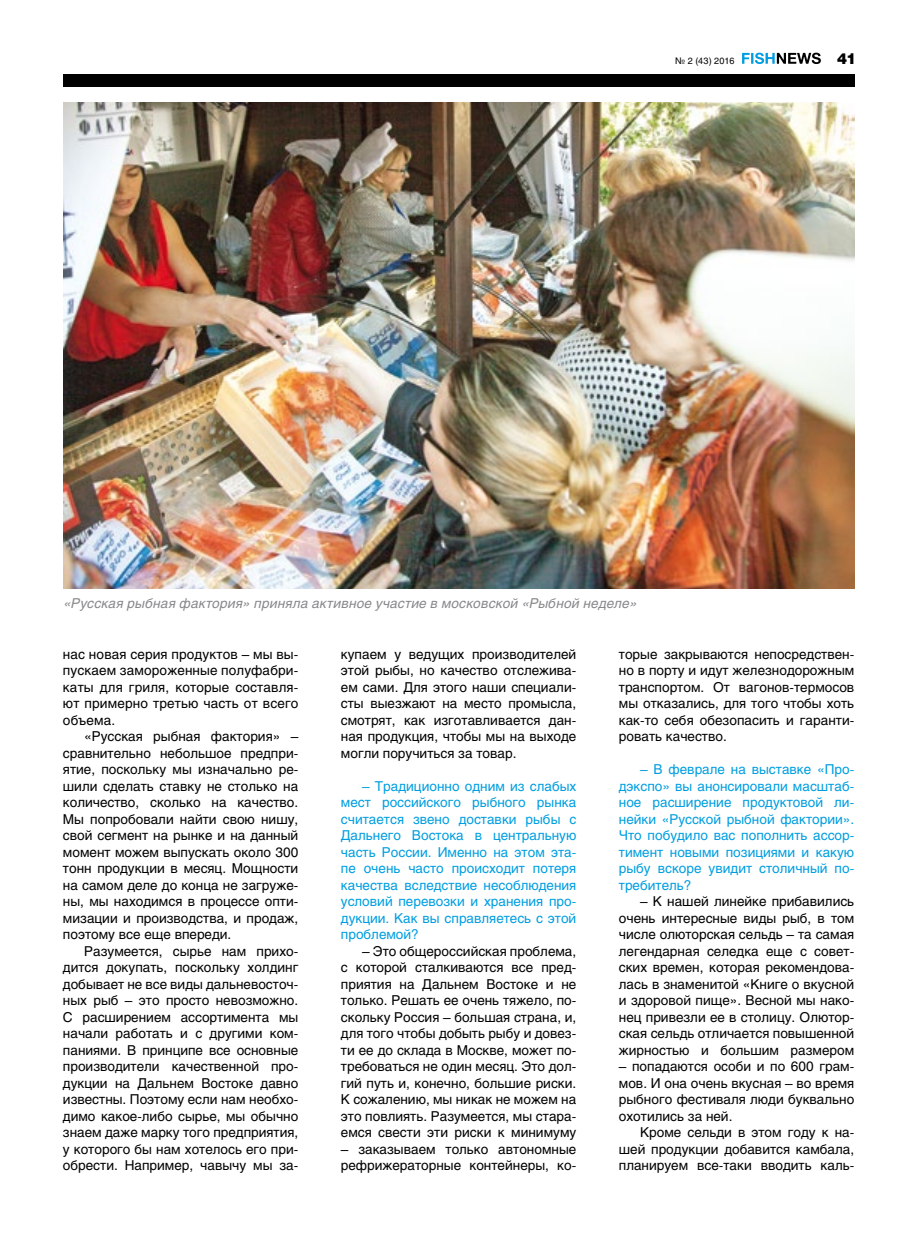
<style>
.page{position:relative;width:919px;height:1251px;background:#fff}
.page>*{position:absolute;margin:0;border:0;box-sizing:border-box;transform-origin:0 0}
.t1{font:15px "Helios Black C";color:#000}
.t2{font:13.5px/16.5px "Helios C";color:#000;text-align:justify}
.t3{font:13.5px/16.5px "Helios C";color:#009ee0;text-align:justify}
.t4{font:italic 13.5px "Helios";letter-spacing:.015em;color:#87888a}
.t5{font:9px "Helios C";letter-spacing:.01em;color:#000}
</style>
<div class="page">
<div style="left:63px;top:74px;width:791px;height:13px;background:#000"></div>
<svg style="left:742px;top:53px;width:78px;height:11px"></svg>
<img style="left:64px;top:102px;width:790px;height:486px">
<p class="t5" style="left:675px;top:55px;width:61px">№ 2 (43) 2016</p>
<p class="t1" style="left:837px;top:49px;width:21px">41</p>
<p class="t4" style="left:64px;top:595px;width:575px">«Русская рыбная фактория» приняла активное участие в московской «Рыбной неделе»</p>
<p class="t2" style="left:63px;top:645px;width:237px">нас новая серия продуктов – мы вы&shy;пускаем замороженные полуфабри&shy;каты для гриля, которые составля&shy;ют примерно третью часть от всего объема.</p>
<p class="t2" style="left:63px;top:728px;width:237px;text-indent:21px">«Русская рыбная фактория» – сравнительно небольшое предпри&shy;ятие, поскольку мы изначально ре&shy;шили сделать ставку не столько на количество, сколько на качество.<br>Мы попробовали найти свою нишу, свой сегмент на рынке и на данный момент можем выпускать около 300 тонн продукции в месяц. Мощности на самом деле до конца не загруже&shy;ны, мы находимся в процессе опти&shy;мизации и производства, и продаж, поэтому все еще впереди.</p>
<p class="t2" style="left:63px;top:942px;width:237px;text-indent:21px">Разумеется, сырье нам прихо&shy;дится докупать, поскольку холдинг добывает не все виды дальневосточ&shy;ных рыб – это просто невозможно.<br>С расширением ассортимента мы начали работать и с другими ком&shy;паниями. В принципе все основные производители качественной про&shy;дукции на Дальнем Востоке давно известны. Поэтому если нам необхо&shy;димо какое-либо сырье, мы обычно знаем даже марку того предприятия, у которого бы нам хотелось его при&shy;обрести. Например, чавычу мы за-</p>
<p class="t2" style="left:341px;top:645px;width:237px">купаем у ведущих производителей этой рыбы, но качество отслежива&shy;ем сами. Для этого наши специали&shy;сты выезжают на место промысла, смотрят, как изготавливается дан&shy;ная продукция, чтобы мы на выходе могли поручиться за товар.</p>
<p class="t3" style="left:341px;top:777px;width:237px;text-indent:21px">– Традиционно одним из слабых мест российского рыбного рынка считается звено доставки рыбы с Дальнего Востока в центральную часть России. Именно на этом эта&shy;пе очень часто происходит потеря качества вследствие несоблюдения условий перевозки и хранения про&shy;дукции. Как вы справляетесь с этой проблемой?</p>
<p class="t2" style="left:341px;top:942px;width:237px;text-indent:21px">– Это общероссийская проблема, с которой сталкиваются все пред&shy;приятия на Дальнем Востоке и не только. Решать ее очень тяжело, по&shy;скольку Россия – большая страна, и, для того чтобы добыть рыбу и довез&shy;ти ее до склада в Москве, может по&shy;требоваться не один месяц. Это дол&shy;гий путь и, конечно, большие риски.<br>К сожалению, мы никак не можем на это повлиять. Разумеется, мы стара&shy;емся свести эти риски к минимуму</p>
<p class="t2" style="left:341px;top:1140px;width:237px">– заказываем только автономные рефрижераторные контейнеры, ко-</p>
<p class="t2" style="left:618px;top:645px;width:237px">торые закрываются непосредствен&shy;но в порту и идут железнодорожным транспортом. От вагонов-термосов мы отказались, для того чтобы хоть как-то себя обезопасить и гаранти&shy;ровать качество.</p>
<p class="t3" style="left:618px;top:760px;width:237px;text-indent:21px">– В феврале на выставке «Про&shy;дэкспо» вы анонсировали масштаб&shy;ное расширение продуктовой ли&shy;нейки «Русской рыбной фактории».<br>Что побудило вас пополнить ассор&shy;тимент новыми позициями и какую рыбу вскоре увидит столичный по&shy;требитель?</p>
<p class="t2" style="left:618px;top:892px;width:237px;text-indent:21px">– К нашей линейке прибавились очень интересные виды рыб, в том числе олюторская сельдь – та самая легендарная селедка еще с совет&shy;ских времен, которая рекомендова&shy;лась в знаменитой «Книге о вкусной и здоровой пище». Весной мы нако&shy;нец привезли ее в столицу. Олютор&shy;ская сельдь отличается повышенной жирностью и большим размером</p>
<p class="t2" style="left:618px;top:1057px;width:237px">– попадаются особи и по 600 грам&shy;мов. И она очень вкусная – во время рыбного фестиваля люди буквально охотились за ней.</p>
<p class="t2" style="left:618px;top:1123px;width:237px;text-indent:21px">Кроме сельди в этом году к на&shy;шей продукции добавится камбала, планируем все-таки вводить каль-</p>
</div>
